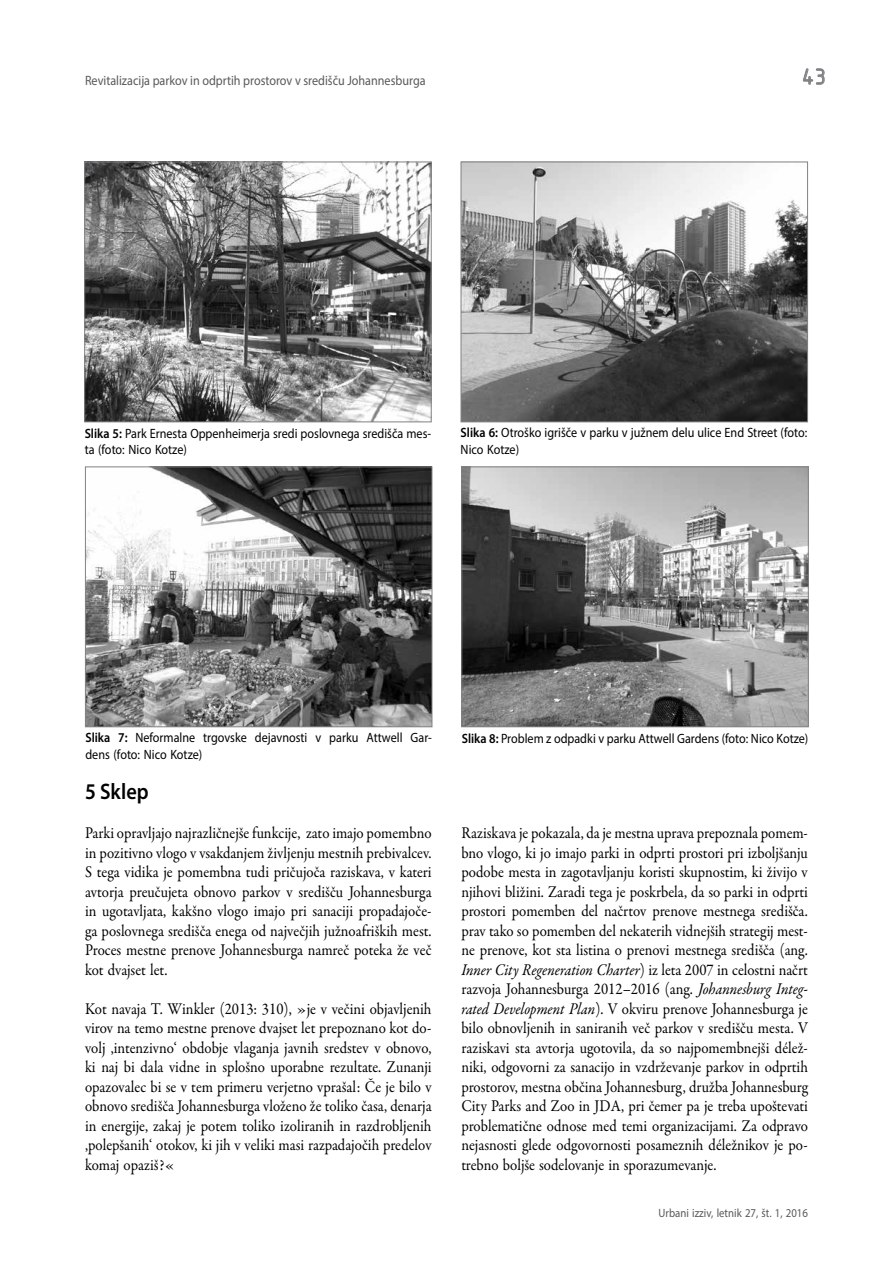
<style>
.page{position:relative;width:893px;height:1263px;background:#fff}
.page>*{position:absolute;margin:0;border:0;box-sizing:border-box;transform-origin:0 0}
.t1{font:24px "ISOCTEUR";color:#808285}
.t2{font:600 22.5px "Myriad Pro";color:#000;scale:.9 1}
.t3{font:16.5px/19.5px "Garamond Premr Pro";color:#000;text-align:justify;scale:.9 1}
.t4{font:13.5px/16.5px "Myriad Pro";color:#000;scale:.9 1}
.t5{font:13.5px "Myriad Pro";color:#58595b;scale:.9 1}
.t6{font:12px "Myriad Pro";color:#58595b;scale:.9 1}
.s1{font-weight:600}
.s2{font-style:italic}
</style>
<div class="page">
<svg style="left:803px;top:68px;width:22px;height:17px"></svg>
<img style="left:86px;top:164px;width:344px;height:256px">
<div style="left:84px;top:162px;width:348px;height:260px;border:1px solid #808285"></div>
<img style="left:463px;top:164px;width:343px;height:256px">
<div style="left:461px;top:162px;width:347px;height:260px;border:1px solid #808285"></div>
<img style="left:87px;top:468px;width:343px;height:257px">
<div style="left:85px;top:466px;width:347px;height:261px;border:1px solid #808285"></div>
<img style="left:463px;top:468px;width:344px;height:257px">
<div style="left:461px;top:466px;width:348px;height:261px;border:1px solid #808285"></div>
<p class="t5" style="left:85px;top:72px;width:380px">Revitalizacija parkov in odprtih prostorov v središču Johannesburga</p>
<h1 class="t1" style="left:799px;top:61px;width:31px">43</h1>
<p class="t4" style="left:85px;top:425px;width:387px"><span class="s1">Slika 5:</span> Park Ernesta Oppenheimerja sredi poslovnega središča mes&shy;ta (foto: Nico Kotze)</p>
<p class="t4" style="left:461px;top:424px;width:387px"><span class="s1">Slika 6:</span> Otroško igrišče v parku v južnem delu ulice End Street (foto:<br>Nico Kotze)</p>
<p class="t4" style="left:85px;top:729px;width:387px"><span class="s1">Slika 7:</span> Neformalne trgovske dejavnosti v parku Attwell Gar&shy;dens (foto: Nico Kotze)</p>
<p class="t4" style="left:462px;top:730px;width:387px"><span class="s1">Slika 8:</span> Problem z odpadki v parku Attwell Gardens (foto: Nico Kotze)</p>
<h2 class="t2" style="left:85px;top:777px;width:72px">5 Sklep</h2>
<p class="t3" style="left:85px;top:824px;width:387px">Parki opravljajo najrazličnejše funkcije, zato imajo pomembno in pozitivno vlogo v vsakdanjem življenju mestnih prebivalcev.<br>S tega vidika je pomembna tudi pričujoča raziskava, v kateri avtorja preučujeta obnovo parkov v središču Johannesburga in ugotavljata, kakšno vlogo imajo pri sanaciji propadajoče&shy;ga poslovnega središča enega od največjih južnoafriških mest.<br>Proces mestne prenove Johannesburga namreč poteka že več kot dvajset let.</p>
<p class="t3" style="left:85px;top:999px;width:387px">Kot navaja T. Winkler (2013: 310), »je v večini objavljenih virov na temo mestne prenove dvajset let prepoznano kot do&shy;volj ,intenzivno‘ obdobje vlaganja javnih sredstev v obnovo, ki naj bi dala vidne in splošno uporabne rezultate. Zunanji opazovalec bi se v tem primeru verjetno vprašal: Če je bilo v obnovo središča Johannesburga vloženo že toliko časa, denarja in energije, zakaj je potem toliko izoliranih in razdrobljenih ,polepšanih‘ otokov, ki jih v veliki masi razpadajočih predelov komaj opaziš?«</p>
<p class="t3" style="left:461px;top:824px;width:387px">Raziskava je pokazala, da je mestna uprava prepoznala pomem&shy;bno vlogo, ki jo imajo parki in odprti prostori pri izboljšanju podobe mesta in zagotavljanju koristi skupnostim, ki živijo v njihovi bližini. Zaradi tega je poskrbela, da so parki in odprti prostori pomemben del načrtov prenove mestnega središča. prav tako so pomemben del nekaterih vidnejših strategij mest&shy;ne prenove, kot sta listina o prenovi mestnega središča (ang.<br><span class="s2">Inner City Regeneration Charter</span>) iz leta 2007 in celostni načrt razvoja Johannesburga 2012–2016 (ang. <span class="s2">Johannesburg Integ&shy;rated Development Plan</span>). V okviru prenove Johannesburga je bilo obnovljenih in saniranih več parkov v središču mesta. V raziskavi sta avtorja ugotovila, da so najpomembnejši délež&shy;niki, odgovorni za sanacijo in vzdrževanje parkov in odprtih prostorov, mestna občina Johannesburg, družba Johannesburg City Parks and Zoo in JDA, pri čemer pa je treba upoštevati problematične odnose med temi organizacijami. Za odpravo nejasnosti glede odgovornosti posameznih déležnikov je po&shy;trebno boljše sodelovanje in sporazumevanje.</p>
<p class="t6" style="left:658px;top:1205px;width:168px">Urbani izziv, letnik 27, št. 1, 2016</p>
</div>
